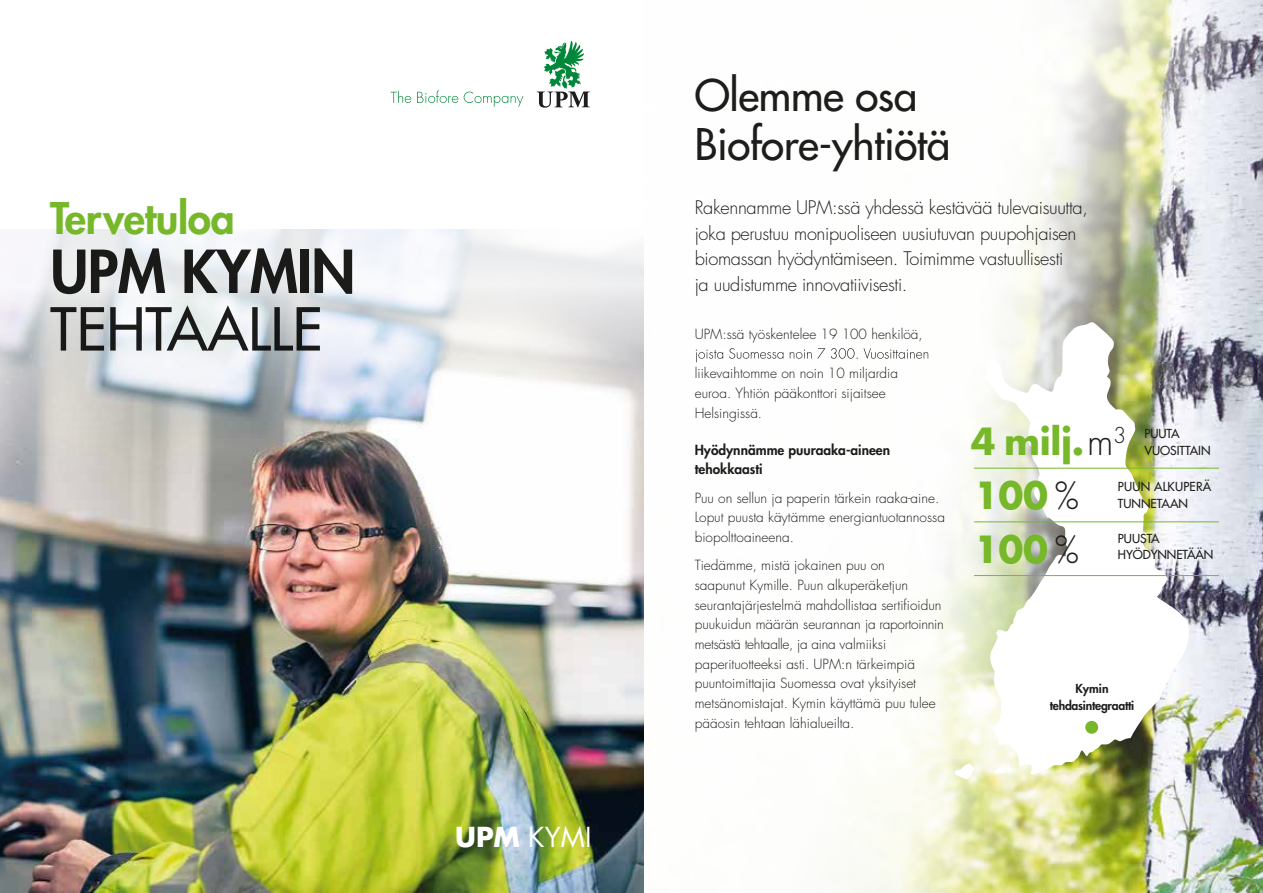
<style>
.page{position:relative;width:1263px;height:893px;background:#fff}
.page>*{position:absolute;margin:0;border:0;box-sizing:border-box;transform-origin:0 0}
.t1{font:500 57.6px "Futura Std";color:#1d1d1b}
.t2{font:800 57.6px "Futura Std";letter-spacing:-.01em;color:#1d1d1b}
.t3{font:500 42.45px/48.4px "Futura Std";letter-spacing:-.01em;color:#1d1d1b}
.t4{font:800 42.45px "Futura Std";letter-spacing:-.01em;color:#76b82a}
.t5{font:700 36.3px "Futura Std";letter-spacing:-.01em;color:#76b82a}
.t6{font:26.85px "Futura Std";color:#fff}
.t7{font:300 18.15px/25.8px "Futura Std";letter-spacing:-.02em;color:#1d1d1b}
.t8{font:300 13.65px/19.6px "Futura Std";color:#1d1d1b}
.t9{font:800 13.65px/19.6px "Futura Std";color:#1d1d1b}
.t10{font:500 12.15px/16.6px "Futura Std";color:#1d1d1b}
.t11{font:800 12.15px/16.6px "Futura Std";letter-spacing:-.02em;color:#1d1d1b;text-align:center}
.s1{font-weight:700}
.s2{font-weight:300;color:#1d1d1b}
</style>
<div class="page">
<img style="left:0;top:229px;width:643px;height:664px">
<svg style="left:537px;top:41px;width:53px;height:67px"></svg>
<svg style="left:390px;top:91px;width:133px;height:16px"></svg>
<svg style="left:643px;top:0;width:620px;height:893px"></svg>
<svg style="left:696px;top:348px;width:232px;height:14px"></svg>
<svg style="left:982px;top:320px;width:207px;height:455px"></svg>
<svg style="left:953px;top:762px;width:22px;height:19px"></svg>
<svg style="left:994px;top:765px;width:12px;height:9px"></svg>
<svg style="left:1085px;top:720px;width:13px;height:14px"></svg>
<hr style="left:974px;top:468px;width:245px;height:1px;background:#76b82a">
<hr style="left:974px;top:522px;width:245px;height:1px;background:#76b82a">
<hr style="left:974px;top:575px;width:245px;height:1px;background:#76b82a">
<h2 class="t4" style="left:50px;top:191px;width:186px">Tervetuloa</h2>
<h1 class="t2" style="left:50px;top:235px;width:306px">UPM KYMIN</h1>
<h1 class="t1" style="left:50px;top:293px;width:274px">TEHTAALLE</h1>
<h3 class="t6" style="left:455px;top:820px;width:138px"><span class="s1">UPM</span> KYMI</h3>
<h2 class="t3" style="left:695px;top:72px;width:257px">Olemme osa<br>Biofore-yhtiötä</h2>
<h3 class="t7" style="left:695px;top:195px;width:395px">Rakennamme UPM:ssä yhdessä kestävää tulevaisuutta, joka perustuu monipuoliseen uusiutuvan puupohjaisen biomassan hyödyntämiseen. Toimimme vastuullisesti<br>ja uudistumme innovatiivisesti.</h3>
<p class="t8" style="left:695px;top:324px;width:229px">UPM:ssä työskentelee 19 100 henkilöä,</p>
<p class="t8" style="left:695px;top:364px;width:205px">liikevaihtomme on noin 10 miljardia euroa. Yhtiön pääkonttori sijaitsee<br>Helsingissä.</p>
<p class="t9" style="left:695px;top:440px;width:197px">Hyödynnämme puuraaka-aineen tehokkaasti</p>
<p class="t8" style="left:695px;top:488px;width:252px">Puu on sellun ja paperin tärkein raaka-aine.<br>Loput puusta käytämme energiantuotannossa biopolttoaineena.</p>
<p class="t8" style="left:695px;top:556px;width:250px">Tiedämme, mistä jokainen puu on<br>saapunut Kymille. Puun alkuperäketjun seurantajärjestelmä mahdollistaa sertifioidun puukuidun määrän seurannan ja raportoinnin metsästä tehtaalle, ja aina valmiiksi paperituotteeksi asti. UPM:n tärkeimpiä puuntoimittajia Suomessa ovat yksityiset metsänomistajat. Kymin käyttämä puu tulee pääosin tehtaan lähialueilta.</p>
<h3 class="t5" style="left:971px;top:417px;width:210px">4 milj.<span class="s2">m</span><sup>3</sup> <sup>PUUTA</sup></h3>
<p class="t10" style="left:1144px;top:442px;width:68px">VUOSITTAIN</p>
<h3 class="t5" style="left:974px;top:471px;width:106px">100 <span class="s2">%</span></h3>
<p class="t10" style="left:1118px;top:478px;width:95px">PUUN ALKUPERÄ<br>TUNNETAAN</p>
<h3 class="t5" style="left:974px;top:525px;width:106px">100 <span class="s2">%</span></h3>
<p class="t10" style="left:1118px;top:530px;width:97px">PUUSTA<br>HYÖDYNNETÄÄN</p>
<p class="t11" style="left:1050px;top:680px;width:86px">Kymin tehdasintegraatti</p>
</div>
